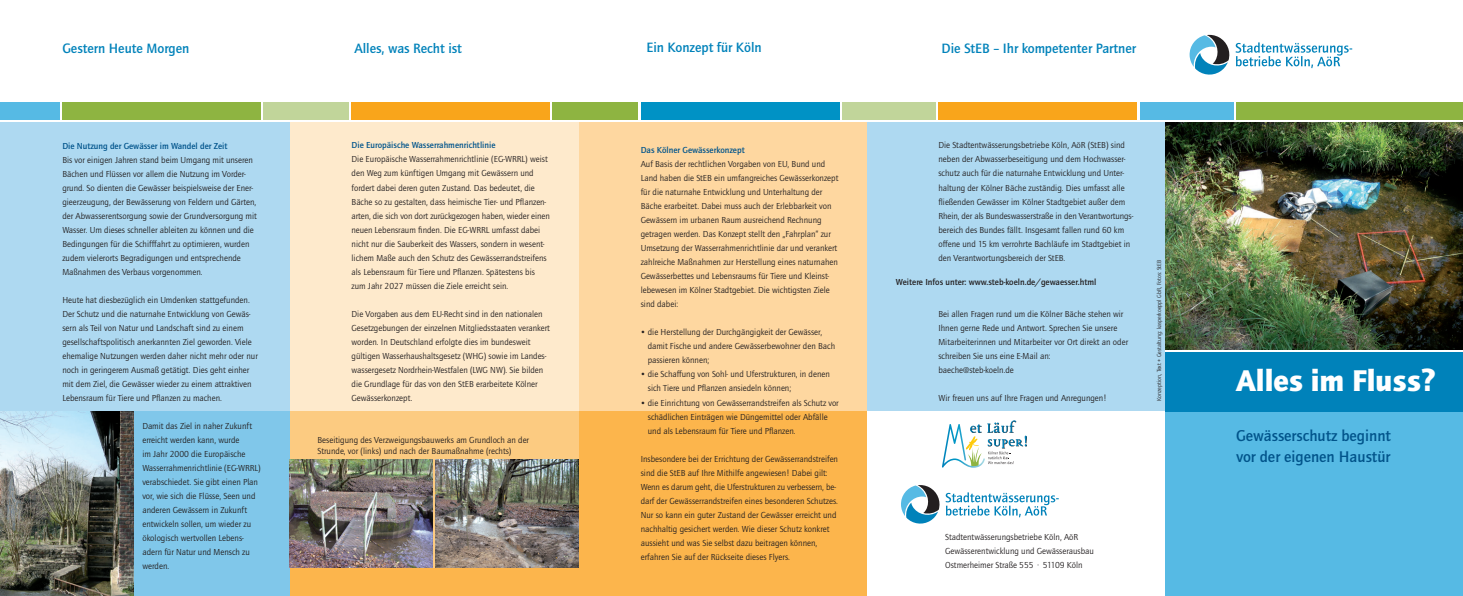
<style>
.page{position:relative;width:1463px;height:596px;background:#fff}
.page>*{position:absolute;margin:0;border:0;box-sizing:border-box;transform-origin:0 0}
.t1{font:900 31px "Quay Sans ITC Std";color:#fff}
.t2{font:500 16px/21px "Quay Sans ITC Std";color:#01548b}
.t3{font:500 14px "Quay Sans ITC Std";color:#0082ba}
.t4{font:9px/14px "Quay Sans ITC Std";color:#231f20}
.t5{font:500 9px "Quay Sans ITC Std";color:#01548b}
.t6{font:500 9px "Quay Sans ITC Std";color:#231f20}
.t7{font:6px "Quay Sans ITC Std";color:#231f20}
</style>
<div class="page">
<div style="left:578px;top:122px;width:289px;height:473px;background:#fed7a0"></div>
<div style="left:289px;top:122px;width:289px;height:473px;background:#feeacc"></div>
<div style="left:289px;top:411px;width:578px;height:184px;background:#fcb54c"></div>
<div style="left:289px;top:411px;width:289px;height:156px;background:#fccb81"></div>
<div style="left:867px;top:122px;width:298px;height:473px;background:#aed9f1"></div>
<div style="left:867px;top:411px;width:298px;height:184px;background:#fff"></div>
<div style="left:0;top:122px;width:289px;height:473px;background:#aed9f1"></div>
<div style="left:0;top:411px;width:289px;height:184px;background:#80c7ea"></div>
<div style="left:1165px;top:400px;width:298px;height:195px;background:#56bae4"></div>
<img style="left:1165px;top:122px;width:298px;height:227px">
<svg style="left:1189px;top:35px;width:163px;height:40px"></svg>
<div style="left:0;top:102px;width:60px;height:17px;background:#56bae4"></div>
<div style="left:62px;top:102px;width:199px;height:17px;background:#8eb441"></div>
<div style="left:1236px;top:102px;width:227px;height:17px;background:#8eb441"></div>
<div style="left:553px;top:102px;width:85px;height:17px;background:#8eb441"></div>
<div style="left:351px;top:102px;width:199px;height:17px;background:#f9a51b"></div>
<div style="left:641px;top:102px;width:198px;height:17px;background:#0092c5"></div>
<div style="left:938px;top:102px;width:199px;height:17px;background:#f9a51b"></div>
<div style="left:1140px;top:102px;width:93px;height:17px;background:#56bae4"></div>
<div style="left:264px;top:102px;width:85px;height:17px;background:#c1d59a"></div>
<div style="left:842px;top:102px;width:93px;height:17px;background:#c1d59a"></div>
<div style="left:1165px;top:351px;width:298px;height:60px;background:#0082ba"></div>
<img style="left:0;top:411px;width:134px;height:184px">
<img style="left:289px;top:459px;width:143px;height:108px">
<img style="left:435px;top:459px;width:143px;height:108px">
<svg style="left:942px;top:420px;width:85px;height:47px"></svg>
<svg style="left:901px;top:485px;width:158px;height:38px"></svg>
<h3 class="t3" style="left:62px;top:40px;width:128px">Gestern Heute Morgen</h3>
<h3 class="t3" style="left:354px;top:40px;width:109px">Alles, was Recht ist</h3>
<h3 class="t3" style="left:646px;top:39px;width:117px">Ein Konzept für Köln</h3>
<p class="t5" style="left:62px;top:140px;width:167px">Die Nutzung der Gewässer im Wandel der Zeit</p>
<p class="t4" style="left:62px;top:152px;width:196px">Bis vor einigen Jahren stand beim Umgang mit unseren Bächen und Flüssen vor allem die Nutzung im Vorder&shy;grund. So dienten die Gewässer beispielsweise der Ener&shy;gieerzeugung, der Bewässerung von Feldern und Gärten, der Abwasserentsorgung sowie der Grundversorgung mit Wasser. Um dieses schneller ableiten zu können und die Bedingungen für die Schifffahrt zu optimieren, wurden zudem vielerorts Begradigungen und entsprechende Maßnahmen des Verbaus vorgenommen.</p>
<p class="t4" style="left:62px;top:292px;width:197px">Heute hat diesbezüglich ein Umdenken stattgefunden.<br>Der Schutz und die naturnahe Entwicklung von Gewäs&shy;sern als Teil von Natur und Landschaft sind zu einem gesellschaftspolitisch anerkannten Ziel geworden. Viele ehemalige Nutzungen werden daher nicht mehr oder nur noch in geringerem Ausmaß getätigt. Dies geht einher mit dem Ziel, die Gewässer wieder zu einem attraktiven Lebensraum für Tiere und Pflanzen zu machen.</p>
<p class="t4" style="left:142px;top:418px;width:120px">Damit das Ziel in naher Zukunft erreicht werden kann, wurde<br>im Jahr 2000 die Europäische<br>Wasserrahmenrichtlinie (EG-WRRL) verabschiedet. Sie gibt einen Plan vor, wie sich die Flüsse, Seen und anderen Gewässern in Zukunft entwickeln sollen, um wieder zu ökologisch wertvollen Lebens&shy;adern für Natur und Mensch zu werden.</p>
<p class="t5" style="left:351px;top:140px;width:145px">Die Europäische Wasserrahmenrichtlinie</p>
<p class="t4" style="left:351px;top:152px;width:200px">Die Europäische Wasserrahmenrichtlinie (EG-WRRL) weist den Weg zum künftigen Umgang mit Gewässern und fordert dabei deren guten Zustand. Das bedeutet, die Bäche so zu gestalten, dass heimische Tier- und Pflanzen&shy;arten, die sich von dort zurückgezogen haben, wieder einen neuen Lebensraum finden. Die EG-WRRL umfasst dabei nicht nur die Sauberkeit des Wassers, sondern in wesent&shy;lichem Maße auch den Schutz des Gewässerrandstreifens als Lebensraum für Tiere und Pflanzen. Spätestens bis zum Jahr 2027 müssen die Ziele erreicht sein.</p>
<p class="t4" style="left:351px;top:306px;width:200px">Die Vorgaben aus dem EU-Recht sind in den nationalen Gesetzgebungen der einzelnen Mitgliedsstaaten verankert worden. In Deutschland erfolgte dies im bundesweit gültigen Wasserhaushaltsgesetz (WHG) sowie im Landes&shy;wassergesetz Nordrhein-Westfalen (LWG NW). Sie bilden die Grundlage für das von den StEB erarbeitete Kölner Gewässerkonzept.</p>
<p class="t4" style="left:317px;top:434px;width:213px;line-height:11px">Beseitigung des Verzweigungsbauwerks am Grundloch an der<br>Strunde, vor (links) und nach der Baumaßnahme (rechts)</p>
<p class="t5" style="left:641px;top:145px;width:105px">Das Kölner Gewässerkonzept</p>
<p class="t4" style="left:641px;top:157px;width:199px">Auf Basis der rechtlichen Vorgaben von EU, Bund und Land haben die StEB ein umfangreiches Gewässerkonzept für die naturnahe Entwicklung und Unterhaltung der Bäche erarbeitet. Dabei muss auch der Erlebbarkeit von Gewässern im urbanen Raum ausreichend Rechnung getragen werden. Das Konzept stellt den „Fahrplan“ zur Umsetzung der Wasserrahmenrichtlinie dar und verankert zahlreiche Maßnahmen zur Herstellung eines naturnahen Gewässerbettes und Lebensraums für Tiere und Kleinst&shy;lebewesen im Kölner Stadtgebiet. Die wichtigsten Ziele sind dabei:</p>
<p class="t4" style="left:648px;top:325px;width:189px;text-indent:-7px">• die Herstellung der Durchgängigkeit der Gewässer, damit Fische und andere Gewässerbewohner den Bach passieren können;</p>
<p class="t4" style="left:648px;top:367px;width:184px;text-indent:-7px">• die Schaffung von Sohl- und Uferstrukturen, in denen sich Tiere und Pflanzen ansiedeln können;</p>
<p class="t4" style="left:648px;top:395px;width:192px;text-indent:-7px">• die Einrichtung von Gewässerrandstreifen als Schutz vor schädlichen Einträgen wie Düngemittel oder Abfälle und als Lebensraum für Tiere und Pflanzen.</p>
<p class="t4" style="left:641px;top:451px;width:199px">Insbesondere bei der Errichtung der Gewässerrandstreifen sind die StEB auf Ihre Mithilfe angewiesen! Dabei gilt:<br>Wenn es darum geht, die Uferstrukturen zu verbessern, be&shy;darf der Gewässerrandstreifen eines besonderen Schutzes.<br>Nur so kann ein guter Zustand der Gewässer erreicht und nachhaltig gesichert werden. Wie dieser Schutz konkret aussieht und was Sie selbst dazu beitragen können, erfahren Sie auf der Rückseite dieses Flyers.</p>
<h3 class="t3" style="left:941px;top:40px;width:196px">Die StEB – Ihr kompetenter Partner</h3>
<p class="t4" style="left:938px;top:138px;width:196px">Die Stadtentwässerungsbetriebe Köln, AöR (StEB) sind neben der Abwasserbeseitigung und dem Hochwasser&shy;schutz auch für die naturnahe Entwicklung und Unter&shy;haltung der Kölner Bäche zuständig. Dies umfasst alle fließenden Gewässer im Kölner Stadtgebiet außer dem Rhein, der als Bundeswasserstraße in den Verantwortungs&shy;bereich des Bundes fällt. Insgesamt fallen rund 60 km offene und 15 km verrohrte Bachläufe im Stadtgebiet in den Verantwortungsbereich der StEB.</p>
<p class="t6" style="left:896px;top:277px;width:202px">Weitere Infos unter: www.steb-koeln.de/gewaesser.html</p>
<p class="t4" style="left:938px;top:306px;width:191px">Bei allen Fragen rund um die Kölner Bäche stehen wir Ihnen gerne Rede und Antwort. Sprechen Sie unsere Mitarbeiterinnen und Mitarbeiter vor Ort direkt an oder schreiben Sie uns eine E-Mail an:<br>baeche@steb-koeln.de</p>
<p class="t4" style="left:938px;top:390px;width:170px">Wir freuen uns auf Ihre Fragen und Anregungen!</p>
<p class="t7" style="left:1155px;top:400px;width:142px;rotate:-90deg">Konzeption, Text + Gestaltung: kasperkoeppl GbR, Fotos: StEB</p>
<p class="t4" style="left:945px;top:529px;width:150px">Stadtentwässerungsbetriebe Köln, AöR<br>Gewässerentwicklung und Gewässerausbau<br>Ostmerheimer Straße 555 · 51109 Köln</p>
<h1 class="t1" style="left:1236px;top:361px;width:201px">Alles im Fluss?</h1>
<h2 class="t2" style="left:1236px;top:424px;width:156px">Gewässerschutz beginnt vor der eigenen Haustür</h2>
</div>
